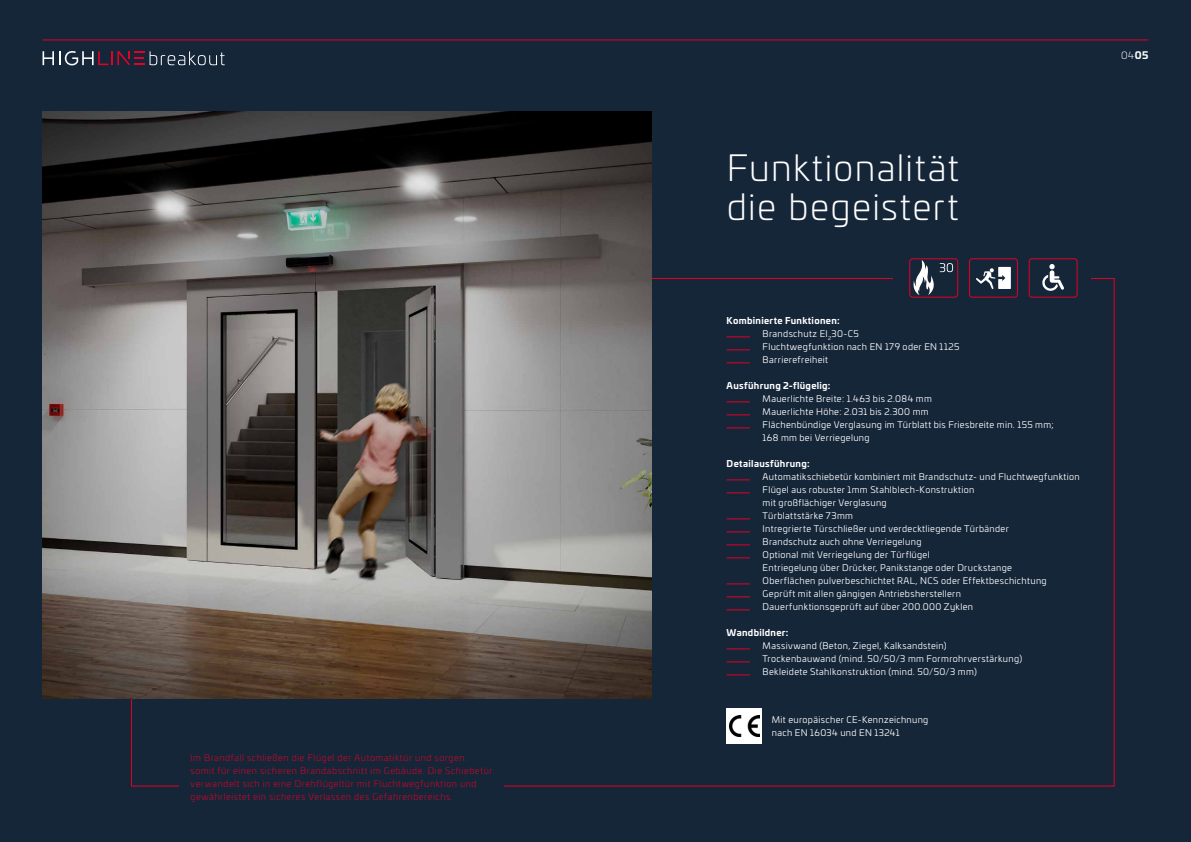
<style>
.page{position:relative;width:1191px;height:842px;background:#162639}
.page>*{position:absolute;margin:0;border:0;box-sizing:border-box;transform-origin:0 0}
.t1{font:300 36px/39px "Univia Pro";letter-spacing:.04em;color:#fff}
.t2{font:300 10px "Univia Pro";color:#fff}
.t3{font:9px/13px "Univia Pro";letter-spacing:.035em;color:#fff}
.t4{font:300 9px/13px "Univia Pro";letter-spacing:.06em;color:#e40026}
.t5{font:700 9px "Univia Pro";letter-spacing:.035em;color:#fff}
.s1{font-weight:700}
</style>
<div class="page">
<svg style="left:726px;top:337px;width:24px;height:1px"></svg>
<svg style="left:726px;top:350px;width:24px;height:1px"></svg>
<svg style="left:726px;top:363px;width:24px;height:1px"></svg>
<svg style="left:726px;top:402px;width:24px;height:1px"></svg>
<svg style="left:726px;top:415px;width:24px;height:1px"></svg>
<svg style="left:726px;top:428px;width:24px;height:1px"></svg>
<svg style="left:726px;top:480px;width:24px;height:1px"></svg>
<svg style="left:726px;top:493px;width:24px;height:1px"></svg>
<svg style="left:726px;top:519px;width:24px;height:1px"></svg>
<svg style="left:726px;top:532px;width:24px;height:1px"></svg>
<svg style="left:726px;top:545px;width:24px;height:1px"></svg>
<svg style="left:726px;top:558px;width:24px;height:1px"></svg>
<svg style="left:726px;top:584px;width:24px;height:1px"></svg>
<svg style="left:726px;top:597px;width:24px;height:1px"></svg>
<svg style="left:726px;top:610px;width:24px;height:1px"></svg>
<svg style="left:726px;top:649px;width:24px;height:1px"></svg>
<svg style="left:726px;top:662px;width:24px;height:1px"></svg>
<svg style="left:726px;top:675px;width:24px;height:1px"></svg>
<img style="left:43px;top:112px;width:608px;height:587px">
<div style="left:726px;top:708px;width:35px;height:35px;background:#fff"></div>
<img style="left:729px;top:715px;width:30px;height:21px">
<div style="left:909px;top:258px;width:49px;height:40px;border:1px solid #e40026;border-radius:3px"></div>
<svg style="left:913px;top:260px;width:40px;height:35px"></svg>
<div style="left:969px;top:258px;width:48px;height:40px;border:1px solid #e40026;border-radius:3px"></div>
<svg style="left:976px;top:267px;width:34px;height:22px"></svg>
<div style="left:1028px;top:258px;width:49px;height:40px;border:1px solid #e40026;border-radius:3px"></div>
<svg style="left:1042px;top:264px;width:22px;height:27px"></svg>
<hr style="left:43px;top:40px;width:1105px;height:1px;background:#e40026">
<svg style="left:43px;top:51px;width:101px;height:14px"></svg>
<svg style="left:150px;top:51px;width:75px;height:14px"></svg>
<p class="t4" style="left:190px;top:751px;width:303px">Im Brandfall schließen die Flügel der Automatiktür und sorgen<br>somit für einen sicheren Brandabschnitt im Gebäude. Die Schiebetür verwandelt sich in eine Drehflügeltür mit Fluchtwegfunktion und gewährleistet ein sicheres Verlassen des Gefahrenbereichs.</p>
<h1 class="t1" style="left:727px;top:147px;width:233px">Funktionalität die begeistert</h1>
<p class="t3" style="left:762px;top:314px;width:198px;text-indent:-36px"><span class="s1">Kombinierte Funktionen:<br></span>Brandschutz EI<sub>2</sub>30-C5<br>Fluchtwegfunktion nach EN 179 oder EN 1125<br>Barrierefreiheit</p>
<p class="t5" style="left:726px;top:378px;width:105px">Ausführung 2-flügelig:</p>
<p class="t3" style="left:762px;top:392px;width:293px">Mauerlichte Breite: 1.463 bis 2.084 mm<br>Mauerlichte Höhe: 2.031 bis 2.300 mm<br>Flächenbündige Verglasung im Türblatt bis Friesbreite min. 155 mm; 168 mm bei Verriegelung</p>
<p class="t5" style="left:726px;top:456px;width:85px">Detailausführung:</p>
<p class="t3" style="left:762px;top:470px;width:319px">Automatikschiebetür kombiniert mit Brandschutz- und Fluchtwegfunktion Flügel aus robuster 1mm Stahlblech-Konstruktion<br>mit großflächiger Verglasung<br>Türblattstärke 73mm<br>Intregrierte Türschließer und verdecktliegende Türbänder<br>Brandschutz auch ohne Verriegelung<br>Optional mit Verriegelung der Türflügel<br>Entriegelung über Drücker, Panikstange oder Druckstange<br>Oberflächen pulverbeschichtet RAL, NCS oder Effektbeschichtung Geprüft mit allen gängigen Antriebsherstellern<br>Dauerfunktionsgeprüft auf über 200.000 Zyklen</p>
<p class="t5" style="left:726px;top:625px;width:63px">Wandbildner:</p>
<p class="t3" style="left:762px;top:639px;width:261px">Massivwand (Beton, Ziegel, Kalksandstein)<br>Trockenbauwand (mind. 50/50/3 mm Formrohrverstärkung)<br>Bekleidete Stahlkonstruktion (mind. 50/50/3 mm)</p>
<p class="t3" style="left:772px;top:713px;width:158px">Mit europäischer CE-Kennzeichnung nach EN 16034 und EN 13241</p>
<p class="t2" style="left:1121px;top:48px;width:29px">04<span class="s1">05</span></p>
</div>
